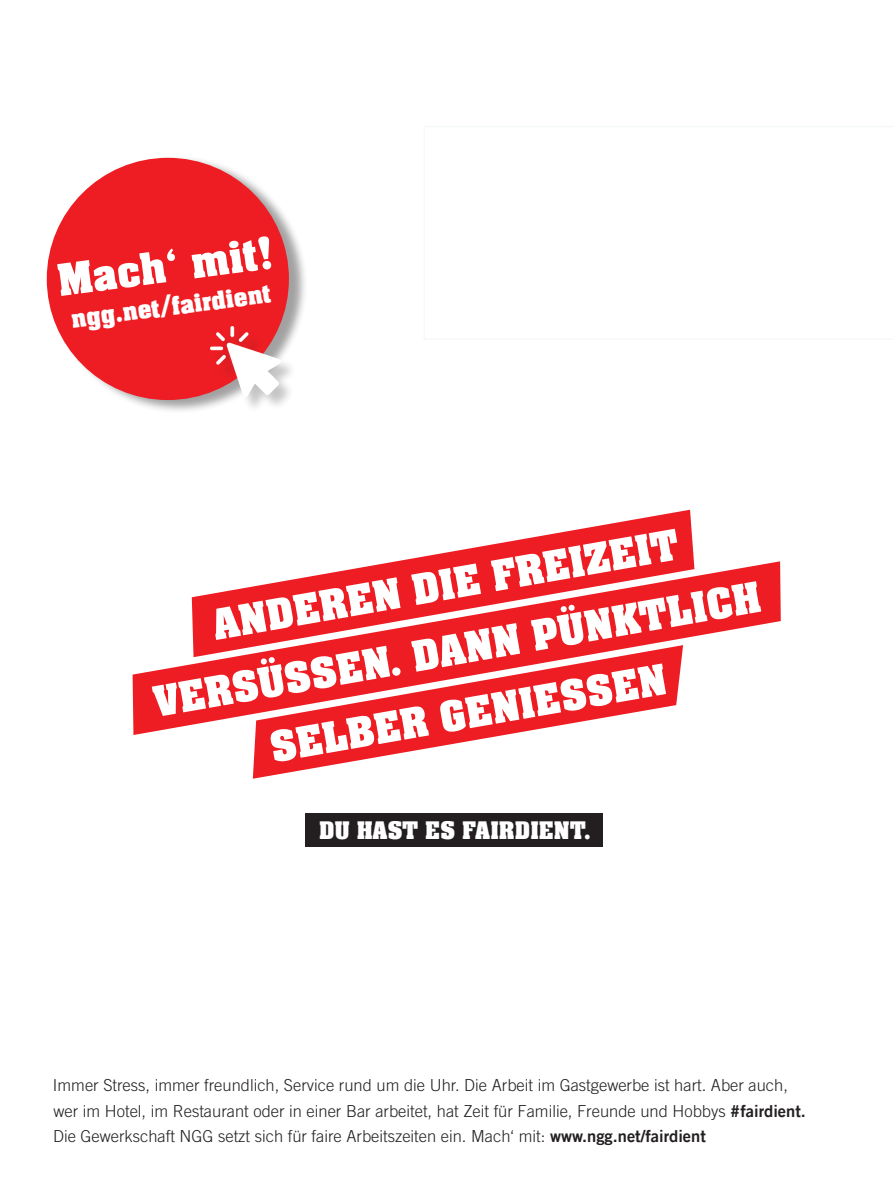
<style>
.page{position:relative;width:893px;height:1191px;background:#fff}
.page>*{position:absolute;margin:0;border:0;box-sizing:border-box;transform-origin:0 0}
.t1{font:700 48px "Neue Aachen Pro";color:#fff}
.t2{font:700 46.05px/64.9px "Neue Aachen Pro";color:#fff;text-align:center}
.t3{font:700 27.75px "Neue Aachen Pro";color:#fff}
.t4{font:700 26.25px "Neue Aachen Pro";color:#fff}
.t5{font:300 16.5px/25.5px "Trade Gothic LT Com";color:#231f20}
.s1{font-family:"Trade Gothic LT Com Bd 2";font-weight:400}
</style>
<div class="page">
<svg style="left:398px;top:510px;width:296px;height:51px"></svg>
<svg style="left:133px;top:561px;width:648px;height:174px;fill:#ee1d23"></svg>
<svg style="left:253px;top:645px;width:430px;height:133px;fill:#ee1d23"></svg>
<div style="left:50px;top:155px;width:258px;height:259px;background:#231f20;opacity:.42"></div>
<div style="left:47px;top:158px;width:242px;height:242px;background:#ee1d23;border-radius:50%"></div>
<div style="left:211px;top:327px;width:86px;height:86px;background:#231f20;opacity:.26"></div>
<img style="left:210px;top:326px;width:71px;height:70px">
<div style="left:305px;top:813px;width:297px;height:33px;background:#231f20"></div>
<h1 class="t1" style="left:55px;top:253px;width:219px;rotate:-7deg">Mach‘ mit!</h1>
<h3 class="t3" style="left:69px;top:303px;width:202px;rotate:-7deg">ngg.net/fairdient</h3>
<h2 class="t2" style="left:208px;top:595px;width:474px;rotate:-10deg">ANDEREN DIE FREIZEIT</h2>
<h2 class="t2" style="left:149px;top:672px;width:617px;rotate:-10deg">VERSÜSSEN. DANN PÜNKTLICH<br>SELBER GENIESSEN</h2>
<h3 class="t4" style="left:319px;top:816px;width:273px">DU HAST ES FAIRDIENT.</h3>
<p class="t5" style="left:53px;top:1072px;width:754px">Immer Stress, immer freundlich, Service rund um die Uhr. Die Arbeit im Gastgewerbe ist hart. Aber auch, wer im Hotel, im Restaurant oder in einer Bar arbeitet, hat Zeit für Familie, Freunde und Hobbys <span class="s1">#fairdient.<br></span>Die Gewerkschaft NGG setzt sich für faire Arbeitszeiten ein. Mach‘ mit: <span class="s1">www.ngg.net/fairdient</span></p>
</div>
